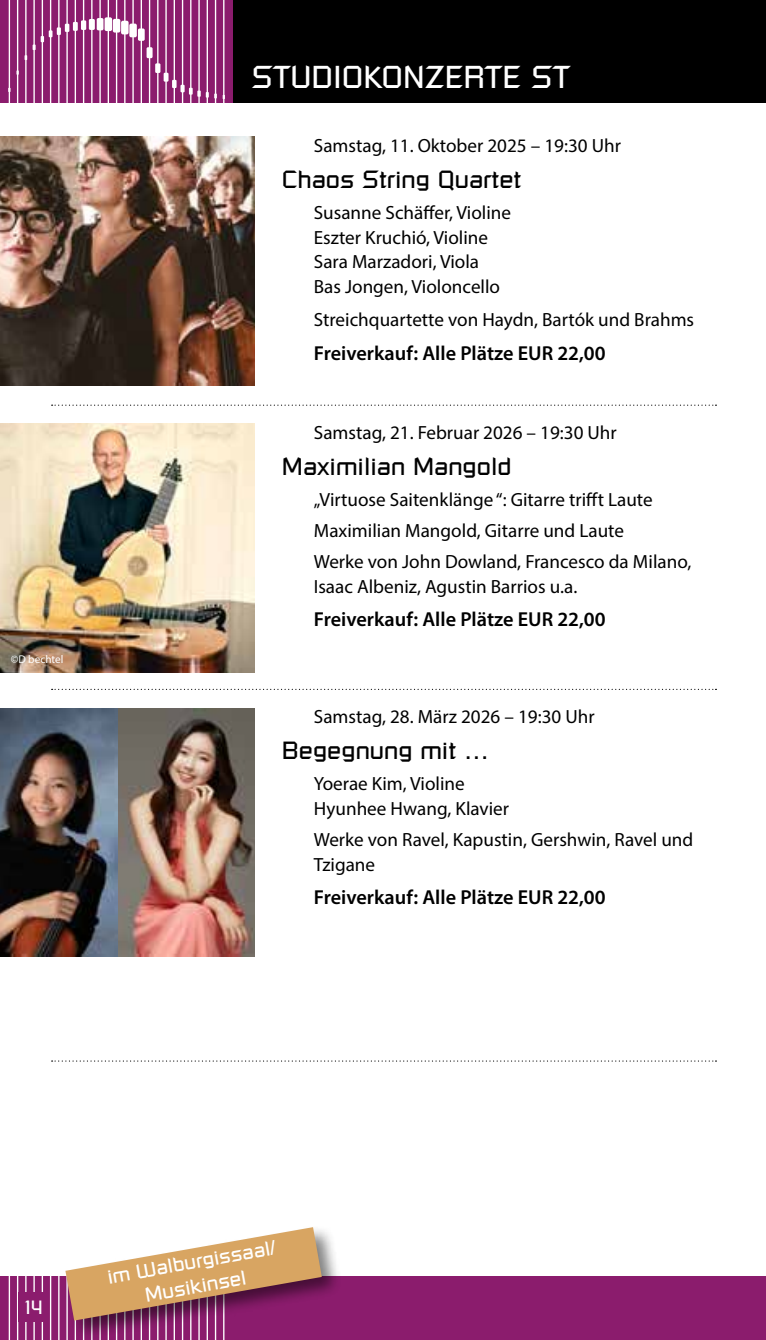
<style>
.page{position:relative;width:766px;height:1340px;background:#fff}
.page>*{position:absolute;margin:0;border:0;box-sizing:border-box;transform-origin:0 0}
.t1{font:31.5px "Russell Square Com";color:#fff}
.t2{font:24.75px "Russell Square Com";color:#000}
.t3{font:600 20.25px "Myriad Pro";color:#000}
.t4{font:20.25px/24.3px "Russell Square Com";color:#fff;text-align:center}
.t5{font:19.12px/24.8px "Myriad Pro";color:#000}
.t6{font:19.12px "Russell Square Com";color:#fff}
.t7{font:11.25px "Myriad Pro";color:#fff}
</style>
<div class="page">
<div style="left:0;top:1276px;width:765px;height:63px;background:#8b1c6d"></div>
<hr style="left:25px;top:1276px;width:2px;height:63px;background:#fff">
<hr style="left:33px;top:1276px;width:2px;height:63px;background:#fff">
<hr style="left:42px;top:1276px;width:1px;height:63px;background:#fff">
<hr style="left:50px;top:1276px;width:1px;height:63px;background:#fff">
<hr style="left:58px;top:1276px;width:1px;height:63px;background:#fff">
<hr style="left:17px;top:1276px;width:1px;height:63px;background:#fff">
<hr style="left:9px;top:1276px;width:1px;height:63px;background:#fff">
<div style="left:18px;top:1291px;width:31px;height:30px;background:#8b1c6d"></div>
<div style="left:0;top:0;width:765px;height:102px;background:#000"></div>
<img style="left:0;top:137px;width:255px;height:248px">
<img style="left:0;top:424px;width:255px;height:248px">
<img style="left:0;top:708px;width:118px;height:248px">
<svg style="left:52px;top:404px;width:664px;height:2px"></svg>
<svg style="left:52px;top:688px;width:664px;height:2px"></svg>
<hr style="left:765px;top:0;width:1px;height:102px;background:#8b1c6d">
<div style="left:0;top:0;width:232px;height:102px;background:#8b1c6d"></div>
<hr style="left:25px;top:0;width:2px;height:102px;background:#fff">
<hr style="left:33px;top:0;width:2px;height:102px;background:#fff">
<hr style="left:42px;top:0;width:1px;height:102px;background:#fff">
<hr style="left:50px;top:0;width:1px;height:102px;background:#fff">
<hr style="left:58px;top:0;width:1px;height:102px;background:#fff">
<hr style="left:66px;top:0;width:2px;height:102px;background:#fff">
<hr style="left:75px;top:0;width:1px;height:102px;background:#fff">
<hr style="left:83px;top:0;width:1px;height:102px;background:#fff">
<hr style="left:91px;top:0;width:1px;height:102px;background:#fff">
<hr style="left:99px;top:0;width:2px;height:102px;background:#fff">
<hr style="left:108px;top:0;width:1px;height:102px;background:#fff">
<hr style="left:116px;top:0;width:1px;height:102px;background:#fff">
<hr style="left:124px;top:0;width:1px;height:102px;background:#fff">
<hr style="left:132px;top:0;width:2px;height:102px;background:#fff">
<hr style="left:141px;top:0;width:1px;height:102px;background:#fff">
<hr style="left:149px;top:0;width:1px;height:102px;background:#fff">
<hr style="left:157px;top:0;width:1px;height:102px;background:#fff">
<hr style="left:165px;top:0;width:2px;height:102px;background:#fff">
<hr style="left:173px;top:0;width:2px;height:102px;background:#fff">
<hr style="left:182px;top:0;width:1px;height:102px;background:#fff">
<hr style="left:190px;top:0;width:1px;height:102px;background:#fff">
<hr style="left:198px;top:0;width:2px;height:102px;background:#fff">
<hr style="left:206px;top:0;width:2px;height:102px;background:#fff">
<hr style="left:215px;top:0;width:1px;height:102px;background:#fff">
<hr style="left:223px;top:0;width:1px;height:102px;background:#fff">
<div style="left:113px;top:19px;width:7px;height:14px;background:#fff;border-radius:2px"></div>
<hr style="left:17px;top:0;width:1px;height:102px;background:#fff">
<div style="left:97px;top:18px;width:6px;height:12px;background:#fff;border-radius:2px"></div>
<div style="left:138px;top:28px;width:7px;height:13px;background:#fff;border-radius:2px"></div>
<div style="left:89px;top:19px;width:6px;height:11px;background:#fff"></div>
<div style="left:146px;top:47px;width:6px;height:11px;background:#fff"></div>
<div style="left:81px;top:20px;width:5px;height:10px;background:#fff"></div>
<div style="left:155px;top:63px;width:5px;height:10px;background:#fff"></div>
<div style="left:73px;top:22px;width:5px;height:9px;background:#fff"></div>
<div style="left:163px;top:73px;width:5px;height:9px;background:#fff"></div>
<svg style="left:33px;top:24px;width:36px;height:26px"></svg>
<svg style="left:172px;top:80px;width:53px;height:19px"></svg>
<hr style="left:9px;top:0;width:1px;height:102px;background:#fff">
<div style="left:121px;top:21px;width:7px;height:13px;background:#fff;border-radius:2px"></div>
<div style="left:105px;top:17px;width:7px;height:14px;background:#fff;border-radius:2px"></div>
<div style="left:129px;top:24px;width:8px;height:13px;background:#fff;border-radius:2px"></div>
<svg style="left:52px;top:1060px;width:664px;height:1px"></svg>
<div style="left:63px;top:1224px;width:279px;height:115px;background:#000;opacity:.5"></div>
<svg style="left:65px;top:1227px;width:257px;height:93px"></svg>
<img style="left:118px;top:708px;width:137px;height:248px">
<p class="t7" style="left:11px;top:652px;width:54px">©D bechtel</p>
<h1 class="t1" style="left:251px;top:57px;width:320px">STUDIOKONZERTE ST</h1>
<p class="t5" style="left:314px;top:132px;width:308px">Samstag, 11. Oktober 2025 – 19:30 Uhr</p>
<p class="t2" style="left:282px;top:164px;width:241px">Chaos String Quartet</p>
<p class="t5" style="left:314px;top:200px;width:199px">Susanne Schäffer, Violine<br>Eszter Kruchió, Violine<br>Sara Marzadori, Viola<br>Bas Jongen, Violoncello</p>
<p class="t5" style="left:314px;top:307px;width:382px">Streichquartette von Haydn, Bartók und Brahms</p>
<p class="t3" style="left:314px;top:340px;width:293px">Freiverkauf: Alle Plätze EUR 22,00</p>
<p class="t5" style="left:314px;top:419px;width:304px">Samstag, 21. Februar 2026 – 19:30 Uhr</p>
<p class="t2" style="left:282px;top:451px;width:231px">Maximilian Mangold</p>
<p class="t5" style="left:314px;top:483px;width:379px;line-height:31.1px">„Virtuose Saitenklänge “: Gitarre trifft Laute<br>Maximilian Mangold, Gitarre und Laute<br>Werke von John Dowland, Francesco da Milano,</p>
<p class="t5" style="left:314px;top:574px;width:265px">Isaac Albeniz, Agustin Barrios u.a.</p>
<p class="t3" style="left:314px;top:606px;width:293px">Freiverkauf: Alle Plätze EUR 22,00</p>
<p class="t5" style="left:314px;top:703px;width:282px">Samstag, 28. März 2026 – 19:30 Uhr</p>
<p class="t2" style="left:282px;top:735px;width:208px">Begegnung mit …</p>
<p class="t5" style="left:314px;top:771px;width:197px">Yoerae Kim, Violine<br>Hyunhee Hwang, Klavier</p>
<p class="t5" style="left:314px;top:827px;width:381px">Werke von Ravel, Kapustin, Gershwin, Ravel und<br>Tzigane</p>
<p class="t3" style="left:314px;top:884px;width:293px">Freiverkauf: Alle Plätze EUR 22,00</p>
<p class="t6" style="left:25px;top:1295px;width:19px">14</p>
<p class="t4" style="left:105px;top:1265px;width:172px;rotate:-10deg">im Walburgissaal/<br>Musikinsel</p>
</div>
